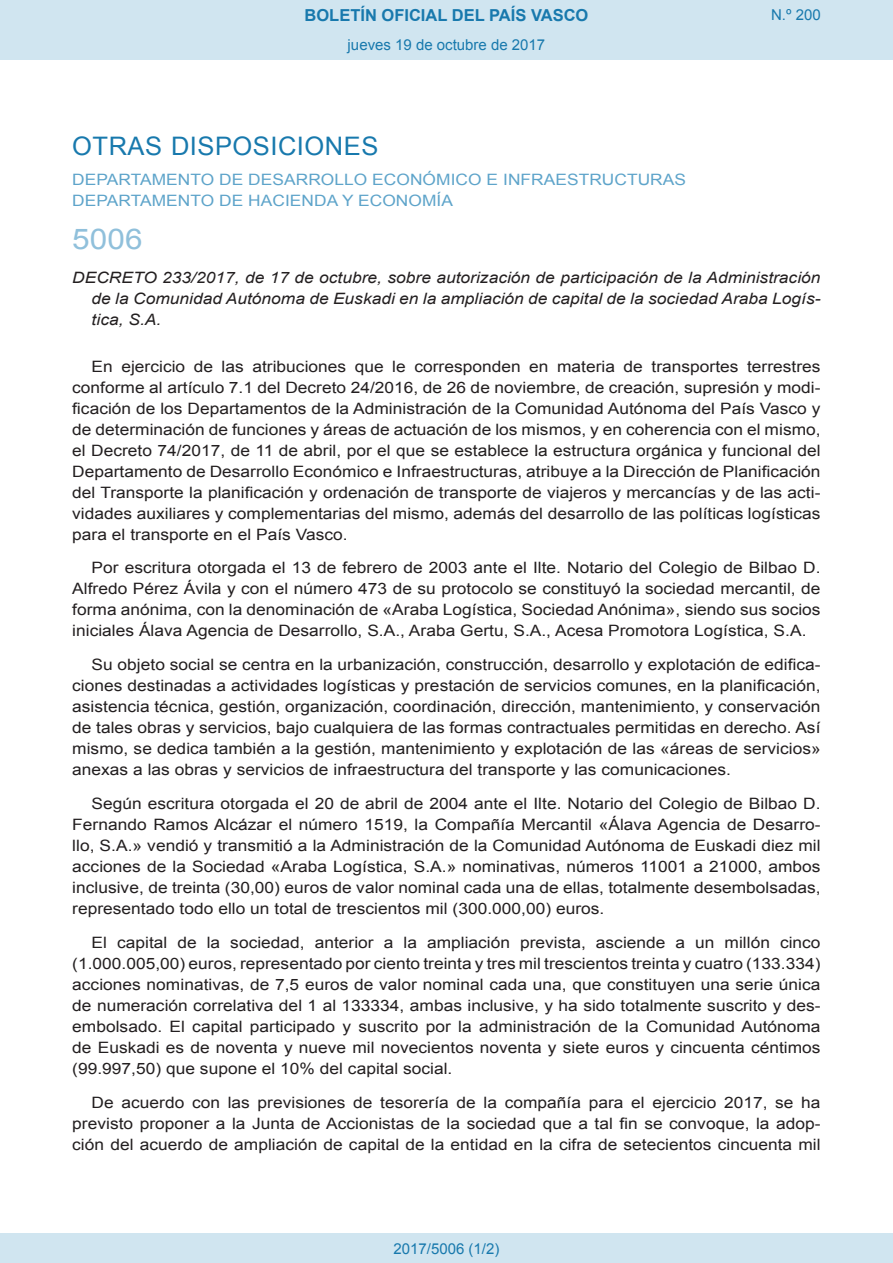
<style>
.page{position:relative;width:893px;height:1263px;background:#fff}
.page>*{position:absolute;margin:0;border:0;box-sizing:border-box;transform-origin:0 0}
.BOPVOrden{font:28.5px "Arial";color:#90c0db;scale:1.11 1}
.BOPVSeccion{font:25.5px "Arial";letter-spacing:.02em;color:#1879ad}
.t1{font:700 16.5px "Arial";color:#1879ad}
.BOPVDetalle{font:15.6px/21px "Arial";color:#231f20;text-align:justify;scale:1.11 1}
.BOPVTitulo{font:italic 15.6px/21px "Arial";color:#231f20;text-align:justify;scale:1.11 1}
.BOPVOrganismo{font:15.6px "Arial";letter-spacing:.005em;color:#5ea4ca;scale:1.11 1}
.Paginacion_Centro{font:15px "Arial";color:#1879ad}
</style>
<div class="page">
<div style="left:0;top:0;width:893px;height:60px;background:#d0e5f0"></div>
<div style="left:0;top:1233px;width:893px;height:30px;background:#d0e5f0"></div>
<p class="t1" style="left:305px;top:4px;width:285px">BOLETÍN OFICIAL DEL PAÍS VASCO</p>
<p class="Paginacion_Centro" style="left:348px;top:35px;width:199px">jueves 19 de octubre de 2017</p>
<p class="Paginacion_Centro" style="left:771px;top:5px;width:51px">N.º 200</p>
<p class="BOPVSeccion" style="left:72px;top:129px;width:308px">OTRAS DISPOSICIONES</p>
<p class="BOPVOrganismo" style="left:72px;top:169px;width:554px">DEPARTAMENTO DE DESARROLLO ECONÓMICO E INFRAESTRUCTURAS</p>
<p class="BOPVOrganismo" style="left:72px;top:191px;width:344px">DEPARTAMENTO DE HACIENDA Y ECONOMÍA</p>
<p class="BOPVOrden" style="left:72px;top:221px;width:65px">5006</p>
<p class="BOPVTitulo" style="left:92px;top:267px;width:658px;text-indent:-19px">DECRETO 233/2017, de 17 de octubre, sobre autorización de participación de la Administración de la Comunidad Autónoma de Euskadi en la ampliación de capital de la sociedad Araba Logís&shy;tica, S.A.</p>
<p class="BOPVDetalle" style="left:72px;top:356px;width:676px;text-indent:19px">En ejercicio de las atribuciones que le corresponden en materia de transportes terrestres conforme al artículo 7.1 del Decreto 24/2016, de 26 de noviembre, de creación, supresión y modi&shy;ficación de los Departamentos de la Administración de la Comunidad Autónoma del País Vasco y de determinación de funciones y áreas de actuación de los mismos, y en coherencia con el mismo, el Decreto 74/2017, de 11 de abril, por el que se establece la estructura orgánica y funcional del Departamento de Desarrollo Económico e Infraestructuras, atribuye a la Dirección de Planificación del Transporte la planificación y ordenación de transporte de viajeros y mercancías y de las acti&shy;vidades auxiliares y complementarias del mismo, además del desarrollo de las políticas logísticas para el transporte en el País Vasco.</p>
<p class="BOPVDetalle" style="left:72px;top:558px;width:676px;text-indent:19px">Por escritura otorgada el 13 de febrero de 2003 ante el Ilte. Notario del Colegio de Bilbao D.<br>Alfredo Pérez Ávila y con el número 473 de su protocolo se constituyó la sociedad mercantil, de forma anónima, con la denominación de «Araba Logística, Sociedad Anónima», siendo sus socios iniciales Álava Agencia de Desarrollo, S.A., Araba Gertu, S.A., Acesa Promotora Logística, S.A.</p>
<p class="BOPVDetalle" style="left:72px;top:654px;width:676px;text-indent:19px">Su objeto social se centra en la urbanización, construcción, desarrollo y explotación de edifica&shy;ciones destinadas a actividades logísticas y prestación de servicios comunes, en la planificación, asistencia técnica, gestión, organización, coordinación, dirección, mantenimiento, y conservación de tales obras y servicios, bajo cualquiera de las formas contractuales permitidas en derecho. Así mismo, se dedica también a la gestión, mantenimiento y explotación de las «áreas de servicios» anexas a las obras y servicios de infraestructura del transporte y las comunicaciones.</p>
<p class="BOPVDetalle" style="left:72px;top:793px;width:676px;text-indent:19px">Según escritura otorgada el 20 de abril de 2004 ante el Ilte. Notario del Colegio de Bilbao D.<br>Fernando Ramos Alcázar el número 1519, la Compañía Mercantil «Álava Agencia de Desarro&shy;llo, S.A.» vendió y transmitió a la Administración de la Comunidad Autónoma de Euskadi diez mil acciones de la Sociedad «Araba Logística, S.A.» nominativas, números 11001 a 21000, ambos inclusive, de treinta (30,00) euros de valor nominal cada una de ellas, totalmente desembolsadas, representado todo ello un total de trescientos mil (300.000,00) euros.</p>
<p class="BOPVDetalle" style="left:72px;top:932px;width:676px;text-indent:19px">El capital de la sociedad, anterior a la ampliación prevista, asciende a un millón cinco (1.000.005,00) euros, representado por ciento treinta y tres mil trescientos treinta y cuatro (133.334) acciones nominativas, de 7,5 euros de valor nominal cada una, que constituyen una serie única de numeración correlativa del 1 al 133334, ambas inclusive, y ha sido totalmente suscrito y des&shy;embolsado. El capital participado y suscrito por la administración de la Comunidad Autónoma de Euskadi es de noventa y nueve mil novecientos noventa y siete euros y cincuenta céntimos (99.997,50) que supone el 10% del capital social.</p>
<p class="BOPVDetalle" style="left:72px;top:1092px;width:676px;text-indent:19px">De acuerdo con las previsiones de tesorería de la compañía para el ejercicio 2017, se ha previsto proponer a la Junta de Accionistas de la sociedad que a tal fin se convoque, la adop&shy;ción del acuerdo de ampliación de capital de la entidad en la cifra de setecientos cincuenta mil</p>
<p class="Paginacion_Centro" style="left:393px;top:1238px;width:107px">2017/5006 (1/2)</p>
</div>
